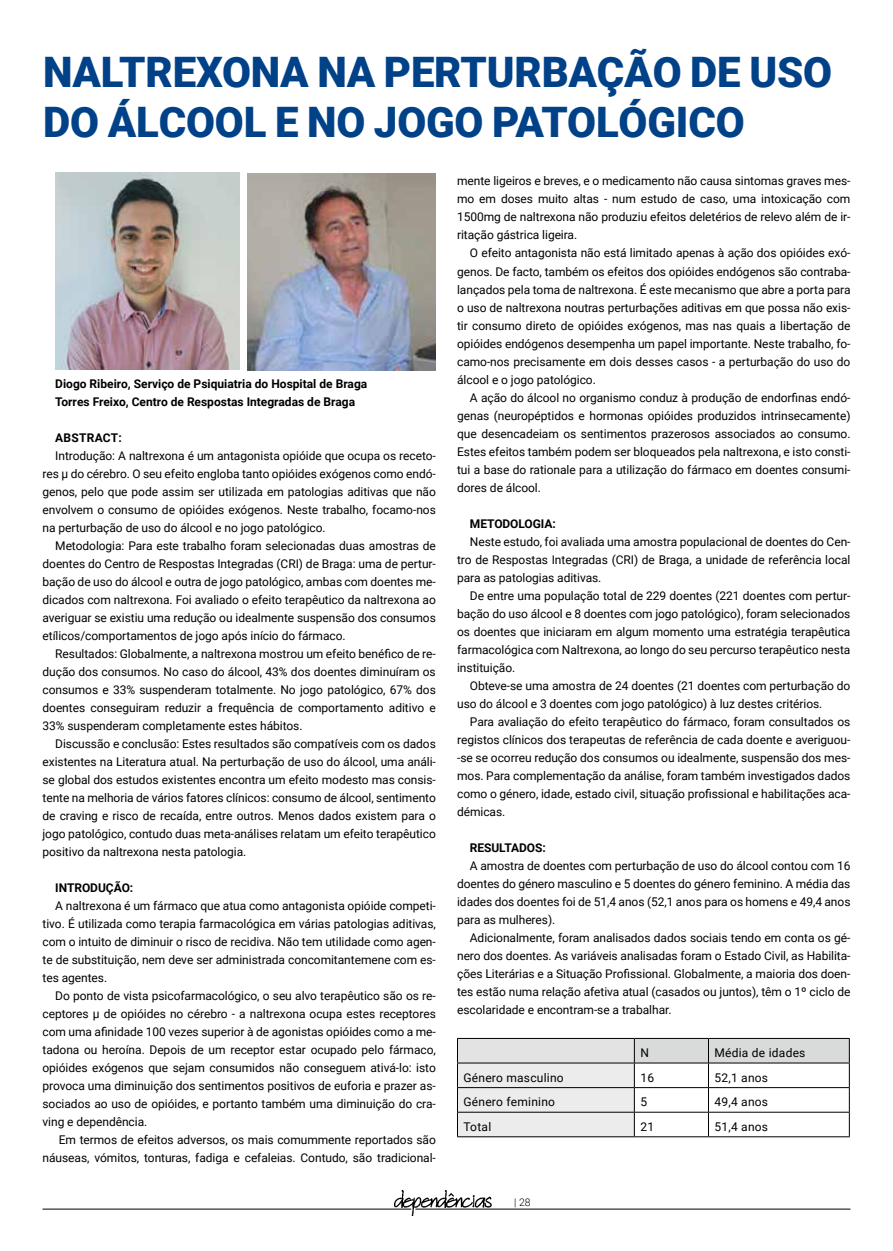
<style>
.page{position:relative;width:893px;height:1251px;background:#fff}
.page>*{position:absolute;margin:0;border:0;box-sizing:border-box;transform-origin:0 0}
.t1{font:900 42px/50.4px "Roboto";letter-spacing:-.005em;color:#004188}
.t2{font:12px/18px "Roboto";letter-spacing:-.005em;color:#000;text-align:justify}
.t3{font:700 12px/18px "Roboto";color:#000}
.t4{font:12px "Roboto";letter-spacing:.02em;color:#000}
.t5{font:700 12px "Roboto";letter-spacing:.02em;color:#000}
.t6{font:300 10.5px "Roboto";color:#000}
</style>
<div class="page">
<img style="left:387px;top:1190px;width:110px;height:25px">
<hr style="left:43px;top:1208px;width:368px;height:1px;background:#000">
<hr style="left:415px;top:1208px;width:435px;height:1px;background:#000">
<img style="left:55px;top:173px;width:184px;height:197px">
<hr style="left:457px;top:1037px;width:177px;height:1px;background:#000">
<hr style="left:634px;top:1037px;width:74px;height:1px;background:#000">
<hr style="left:708px;top:1037px;width:142px;height:1px;background:#000">
<svg style="left:457px;top:1038px;width:393px;height:98px"></svg>
<hr style="left:457px;top:1136px;width:177px;height:1px;background:#000">
<hr style="left:634px;top:1136px;width:74px;height:1px;background:#000">
<hr style="left:708px;top:1136px;width:142px;height:1px;background:#000">
<img style="left:247px;top:173px;width:189px;height:197px">
<h1 class="t1" style="left:43px;top:45px;width:790px">NALTREXONA NA PERTURBAÇÃO DE USO<br>DO ÁLCOOL E NO JOGO PATOLÓGICO</h1>
<p class="t2" style="left:457px;top:172px;width:395px">mente ligeiros e breves, e o medicamento não causa sintomas graves mes&shy;mo em doses muito altas - num estudo de caso, uma intoxicação com 1500mg de naltrexona não produziu efeitos deletérios de relevo além de ir&shy;ritação gástrica ligeira.</p>
<p class="t2" style="left:457px;top:244px;width:395px;text-indent:13px">O efeito antagonista não está limitado apenas à ação dos opióides exó&shy;genos. De facto, também os efeitos dos opióides endógenos são contraba&shy;lançados pela toma de naltrexona. É este mecanismo que abre a porta para o uso de naltrexona noutras perturbações aditivas em que possa não exis&shy;tir consumo direto de opióides exógenos, mas nas quais a libertação de opióides endógenos desempenha um papel importante. Neste trabalho, fo&shy;camo-nos precisamente em dois desses casos - a perturbação do uso do álcool e o jogo patológico.</p>
<p class="t2" style="left:457px;top:388px;width:395px;text-indent:13px">A ação do álcool no organismo conduz à produção de endorfinas endó&shy;genas (neuropéptidos e hormonas opióides produzidos intrinsecamente) que desencadeiam os sentimentos prazerosos associados ao consumo.<br>Estes efeitos também podem ser bloqueados pela naltrexona, e isto consti&shy;tui a base do rationale para a utilização do fármaco em doentes consumi&shy;dores de álcool.</p>
<p class="t3" style="left:470px;top:514px;width:87px">METODOLOGIA:</p>
<p class="t2" style="left:457px;top:532px;width:395px;text-indent:13px">Neste estudo, foi avaliada uma amostra populacional de doentes do Cen&shy;tro de Respostas Integradas (CRI) de Braga, a unidade de referência local para as patologias aditivas.</p>
<p class="t2" style="left:457px;top:586px;width:395px;text-indent:13px">De entre uma população total de 229 doentes (221 doentes com pertur&shy;bação do uso álcool e 8 doentes com jogo patológico), foram selecionados os doentes que iniciaram em algum momento uma estratégia terapêutica farmacológica com Naltrexona, ao longo do seu percurso terapêutico nesta instituição.</p>
<p class="t2" style="left:457px;top:676px;width:395px;text-indent:13px">Obteve-se uma amostra de 24 doentes (21 doentes com perturbação do uso do álcool e 3 doentes com jogo patológico) à luz destes critérios.</p>
<p class="t2" style="left:457px;top:712px;width:395px;text-indent:13px">Para avaliação do efeito terapêutico do fármaco, foram consultados os registos clínicos dos terapeutas de referência de cada doente e averiguou--se se ocorreu redução dos consumos ou idealmente, suspensão dos mes&shy;mos. Para complementação da análise, foram também investigados dados como o género, idade, estado civil, situação profissional e habilitações aca&shy;démicas.</p>
<p class="t3" style="left:470px;top:838px;width:78px">RESULTADOS:</p>
<p class="t2" style="left:457px;top:856px;width:395px;text-indent:13px">A amostra de doentes com perturbação de uso do álcool contou com 16 doentes do género masculino e 5 doentes do género feminino. A média das idades dos doentes foi de 51,4 anos (52,1 anos para os homens e 49,4 anos para as mulheres).</p>
<p class="t2" style="left:457px;top:928px;width:395px;text-indent:13px">Adicionalmente, foram analisados dados sociais tendo em conta os gé&shy;nero dos doentes. As variáveis analisadas foram o Estado Civil, as Habilita&shy;ções Literárias e a Situação Profissional. Globalmente, a maioria dos doen&shy;tes estão numa relação afetiva atual (casados ou juntos), têm o 1º ciclo de escolaridade e encontram-se a trabalhar.</p>
<p class="t2" style="left:640px;top:1043px;width:10px">N</p>
<p class="t4" style="left:714px;top:1044px;width:93px">Média de idades</p>
<p class="t4" style="left:463px;top:1068px;width:102px">Género masculino</p>
<p class="t2" style="left:640px;top:1067px;width:15px">16</p>
<p class="t2" style="left:714px;top:1067px;width:55px">52,1 anos</p>
<p class="t4" style="left:463px;top:1093px;width:93px">Género feminino</p>
<p class="t2" style="left:640px;top:1092px;width:8px">5</p>
<p class="t2" style="left:714px;top:1092px;width:55px">49,4 anos</p>
<p class="t2" style="left:463px;top:1116px;width:29px">Total</p>
<p class="t2" style="left:640px;top:1116px;width:15px">21</p>
<p class="t2" style="left:714px;top:1116px;width:55px">51,4 anos</p>
<p class="t3" style="left:55px;top:374px;width:313px">Diogo Ribeiro, Serviço de Psiquiatria do Hospital de Braga<br>Torres Freixo, Centro de Respostas Integradas de Braga</p>
<p class="t5" style="left:55px;top:429px;width:68px">ABSTRACT:</p>
<p class="t2" style="left:43px;top:446px;width:395px;text-indent:13px">Introdução: A naltrexona é um antagonista opióide que ocupa os receto&shy;res µ do cérebro. O seu efeito engloba tanto opióides exógenos como endó&shy;genos, pelo que pode assim ser utilizada em patologias aditivas que não envolvem o consumo de opióides exógenos. Neste trabalho, focamo-nos na perturbação de uso do álcool e no jogo patológico.</p>
<p class="t2" style="left:43px;top:536px;width:395px;text-indent:13px">Metodologia: Para este trabalho foram selecionadas duas amostras de doentes do Centro de Respostas Integradas (CRI) de Braga: uma de pertur&shy;bação de uso do álcool e outra de jogo patológico, ambas com doentes me&shy;dicados com naltrexona. Foi avaliado o efeito terapêutico da naltrexona ao averiguar se existiu uma redução ou idealmente suspensão dos consumos etílicos/comportamentos de jogo após início do fármaco.</p>
<p class="t2" style="left:43px;top:644px;width:395px;text-indent:13px">Resultados: Globalmente, a naltrexona mostrou um efeito benéfico de re&shy;dução dos consumos. No caso do álcool, 43% dos doentes diminuíram os consumos e 33% suspenderam totalmente. No jogo patológico, 67% dos doentes conseguiram reduzir a frequência de comportamento aditivo e 33% suspenderam completamente estes hábitos.</p>
<p class="t2" style="left:43px;top:734px;width:395px;text-indent:13px">Discussão e conclusão: Estes resultados são compatíveis com os dados existentes na Literatura atual. Na perturbação de uso do álcool, uma análi&shy;se global dos estudos existentes encontra um efeito modesto mas consis&shy;tente na melhoria de vários fatores clínicos: consumo de álcool, sentimento de craving e risco de recaída, entre outros. Menos dados existem para o jogo patológico, contudo duas meta-análises relatam um efeito terapêutico positivo da naltrexona nesta patologia.</p>
<p class="t3" style="left:55px;top:878px;width:80px">INTRODUÇÃO:</p>
<p class="t2" style="left:43px;top:896px;width:395px;text-indent:13px">A naltrexona é um fármaco que atua como antagonista opióide competi&shy;tivo. É utilizada como terapia farmacológica em várias patologias aditivas, com o intuito de diminuir o risco de recidiva. Não tem utilidade como agen&shy;te de substituição, nem deve ser administrada concomitantemene com es&shy;tes agentes.</p>
<p class="t2" style="left:43px;top:986px;width:395px;text-indent:13px">Do ponto de vista psicofarmacológico, o seu alvo terapêutico são os re&shy;ceptores µ de opióides no cérebro - a naltrexona ocupa estes receptores com uma afinidade 100 vezes superior à de agonistas opióides como a me&shy;tadona ou heroína. Depois de um receptor estar ocupado pelo fármaco, opióides exógenos que sejam consumidos não conseguem ativá-lo: isto provoca uma diminuição dos sentimentos positivos de euforia e prazer as&shy;sociados ao uso de opióides, e portanto também uma diminuição do cra&shy;ving e dependência.</p>
<p class="t2" style="left:43px;top:1130px;width:395px;text-align:right">Em termos de efeitos adversos, os mais comummente reportados são náuseas, vómitos, tonturas, fadiga e cefaleias. Contudo, são tradicional-</p>
<p class="t6" style="left:514px;top:1194px;width:18px">| 28</p>
</div>
